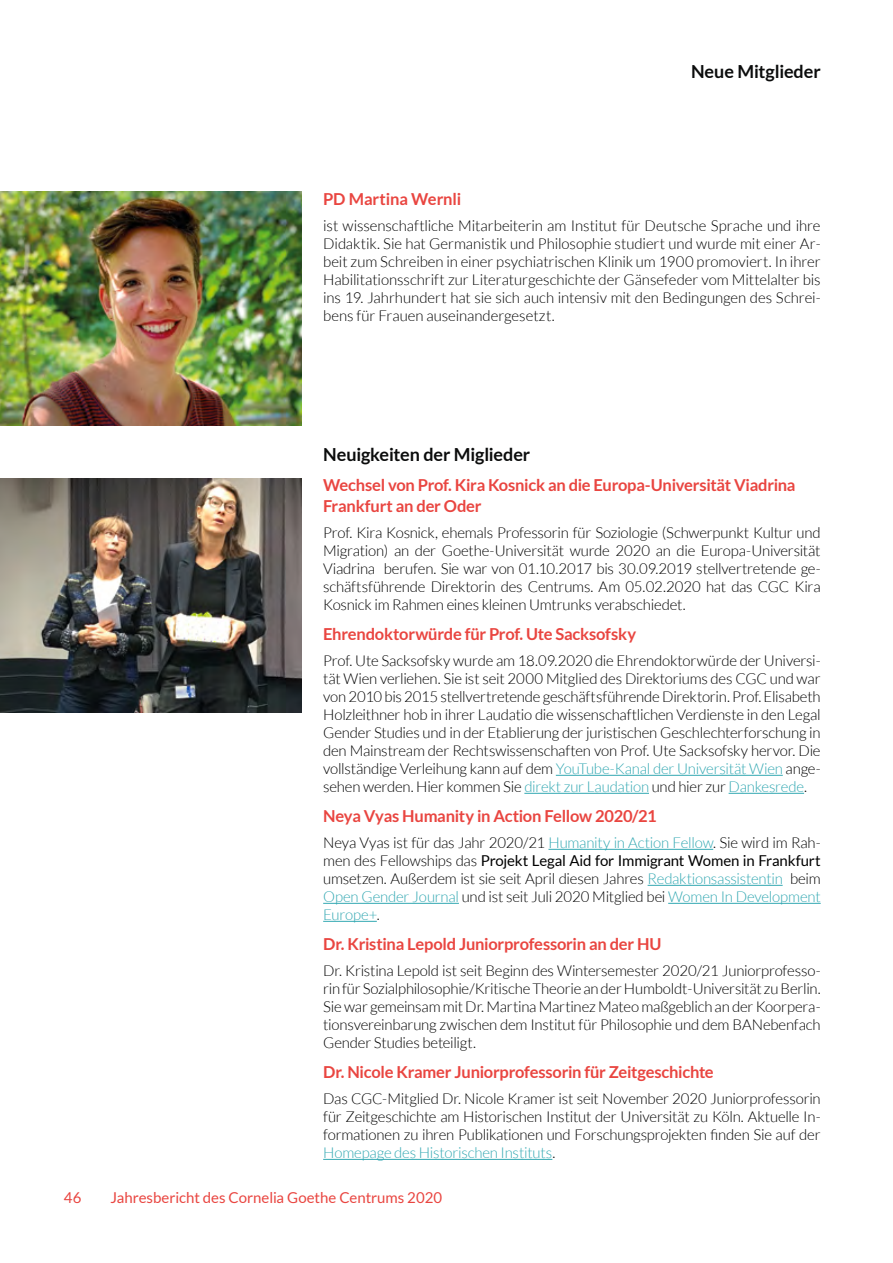
<style>
.page{position:relative;width:893px;height:1263px;background:#fff}
.page>*{position:absolute;margin:0;border:0;box-sizing:border-box;transform-origin:0 0}
.t1{font:700 18px "Lato";letter-spacing:-.005em;color:#0b0c0c}
.t2{font:700 16.5px/21px "Lato";letter-spacing:-.015em;color:#e94540}
.t3{font:300 15px/18px "Lato";letter-spacing:-.01em;color:#000;text-align:justify}
.t4{font:15px "Lato";color:#e94540}
.s1{color:#32a8b2}
.s2{font-weight:400}
</style>
<div class="page">
<img style="left:0;top:191px;width:302px;height:234px">
<hr style="left:556px;top:775px;width:227px;height:1px;background:#32a8b2">
<hr style="left:524px;top:793px;width:125px;height:1px;background:#32a8b2">
<hr style="left:729px;top:793px;width:75px;height:1px;background:#32a8b2">
<hr style="left:548px;top:849px;width:165px;height:1px;background:#32a8b2">
<hr style="left:648px;top:885px;width:135px;height:1px;background:#32a8b2">
<hr style="left:323px;top:903px;width:136px;height:1px;background:#32a8b2">
<hr style="left:668px;top:903px;width:153px;height:1px;background:#32a8b2">
<hr style="left:323px;top:921px;width:54px;height:1px;background:#32a8b2">
<hr style="left:323px;top:1159px;width:229px;height:1px;background:#32a8b2">
<img style="left:0;top:478px;width:302px;height:234px">
<p class="t1" style="left:691px;top:65px;width:131px">Neue Mitglieder</p>
<p class="t2" style="left:323px;top:188px;width:140px">PD Martina Wernli</p>
<p class="t3" style="left:323px;top:217px;width:499px">ist wissenschaftliche Mitarbeiterin am Institut für Deutsche Sprache und ihre Didaktik. Sie hat Germanistik und Philosophie studiert und wurde mit einer Ar&shy;beit zum Schreiben in einer psychiatrischen Klinik um 1900 promoviert. In ihrer Habilitationsschrift zur Literaturgeschichte der Gänsefeder vom Mittelalter bis ins 19. Jahrhundert hat sie sich auch intensiv mit den Bedingungen des Schrei&shy;bens für Frauen auseinandergesetzt.</p>
<p class="t1" style="left:323px;top:445px;width:209px">Neuigkeiten der Miglieder</p>
<p class="t2" style="left:323px;top:474px;width:474px">Wechsel von Prof. Kira Kosnick an die Europa-Universität Viadrina<br>Frankfurt an der Oder</p>
<p class="t3" style="left:323px;top:524px;width:499px">Prof. Kira Kosnick, ehemals Professorin für Soziologie (Schwerpunkt Kultur und Migration) an der Goethe-Universität wurde 2020 an die Europa-Universität Viadrina berufen. Sie war von 01.10.2017 bis 30.09.2019 stellvertretende ge&shy;schäftsführende Direktorin des Centrums. Am 05.02.2020 hat das CGC Kira Kosnick im Rahmen eines kleinen Umtrunks verabschiedet.</p>
<p class="t2" style="left:323px;top:623px;width:314px">Ehrendoktorwürde für Prof. Ute Sacksofsky</p>
<p class="t3" style="left:323px;top:652px;width:499px">Prof. Ute Sacksofsky wurde am 18.09.2020 die Ehrendoktorwürde der Universi&shy;tät Wien verliehen. Sie ist seit 2000 Mitglied des Direktoriums des CGC und war von 2010 bis 2015 stellvertretende geschäftsführende Direktorin. Prof. Elisabeth Holzleithner hob in ihrer Laudatio die wissenschaftlichen Verdienste in den Legal Gender Studies und in der Etablierung der juristischen Geschlechterforschung in den Mainstream der Rechtswissenschaften von Prof. Ute Sacksofsky hervor. Die vollständige Verleihung kann auf dem <span class="s1">YouTube-Kanal der Universität Wien</span> ange&shy;sehen werden. Hier kommen Sie <span class="s1">direkt zur Laudation</span> und hier zur <span class="s1">Dankesrede</span>.</p>
<p class="t2" style="left:323px;top:805px;width:335px">Neya Vyas Humanity in Action Fellow 2020/21</p>
<p class="t3" style="left:323px;top:834px;width:499px">Neya Vyas ist für das Jahr 2020/21 <span class="s1">Humanity in Action Fellow</span>. Sie wird im Rah&shy;men des Fellowships das <span class="s2">Projekt Legal Aid for Immigrant Women in Frankfurt </span>umsetzen. Außerdem ist sie seit April diesen Jahres <span class="s1">Redaktionsassistentin</span> beim <span class="s1">Open Gender Journal</span> und ist seit Juli 2020 Mitglied bei <span class="s1">Women In Development Europe+</span>.</p>
<p class="t2" style="left:323px;top:933px;width:340px">Dr. Kristina Lepold Juniorprofessorin an der HU</p>
<p class="t3" style="left:323px;top:962px;width:499px">Dr. Kristina Lepold ist seit Beginn des Wintersemester 2020/21 Juniorprofesso&shy;rin für Sozialphilosophie/Kritische Theorie an der Humboldt-Universität zu Berlin.<br>Sie war gemeinsam mit Dr. Martina Martinez Mateo maßgeblich an der Koorpera&shy;tionsvereinbarung zwischen dem Institut für Philosophie und dem BANebenfach Gender Studies beteiligt.</p>
<p class="t2" style="left:323px;top:1061px;width:392px">Dr. Nicole Kramer Juniorprofessorin für Zeitgeschichte</p>
<p class="t3" style="left:323px;top:1090px;width:499px">Das CGC-Mitglied Dr. Nicole Kramer ist seit November 2020 Juniorprofessorin für Zeitgeschichte am Historischen Institut der Universität zu Köln. Aktuelle In&shy;formationen zu ihren Publikationen und Forschungsprojekten 昀椀nden Sie auf der <span class="s1">Homepage des Historischen Instituts</span>.</p>
<p class="t4" style="left:64px;top:1189px;width:19px">46</p>
<p class="t4" style="left:110px;top:1189px;width:333px">Jahresbericht des Cornelia Goethe Centrums 2020</p>
</div>
